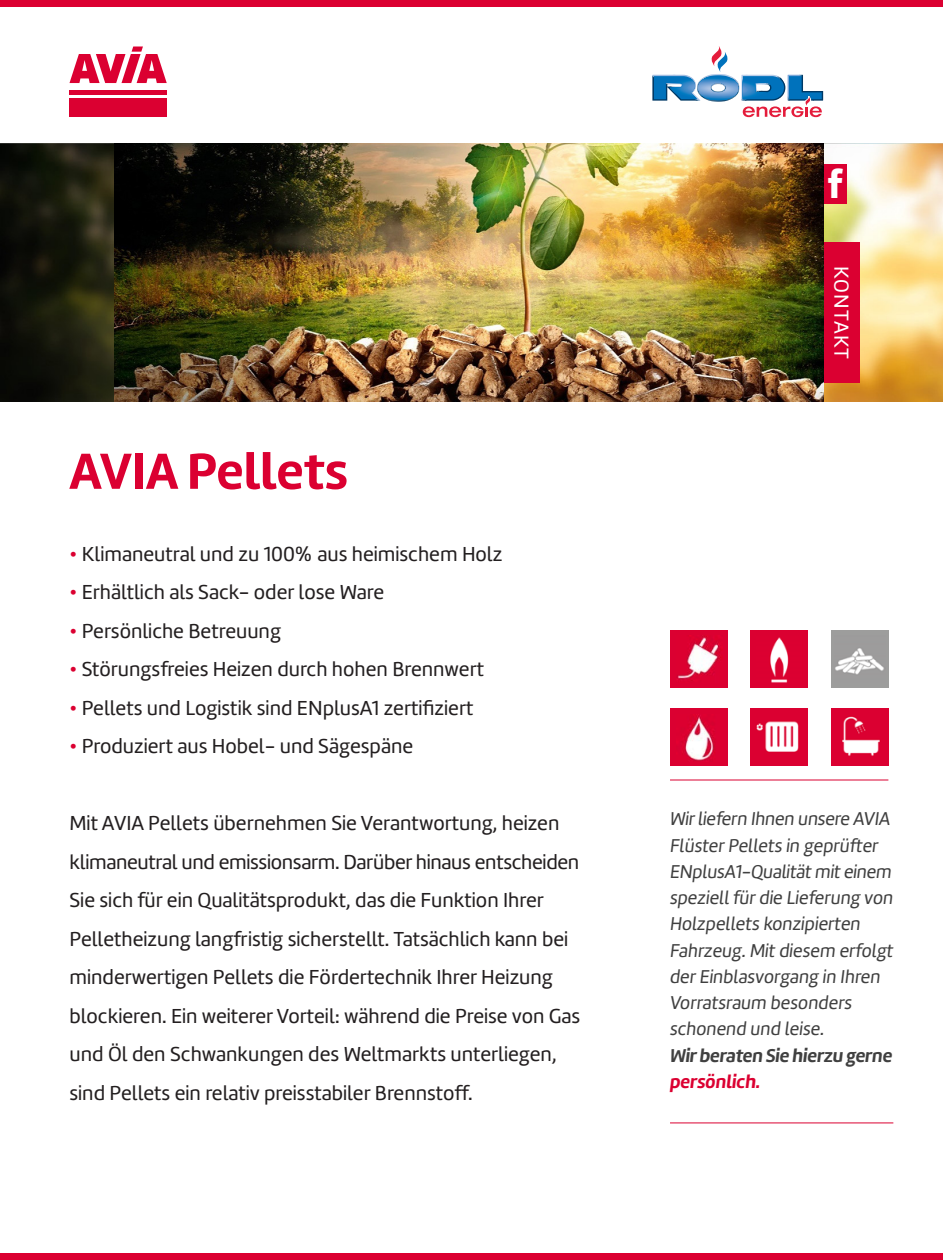
<style>
.page{position:relative;width:943px;height:1260px;background:#fff}
.page>*{position:absolute;margin:0;border:0;box-sizing:border-box;transform-origin:0 0}
.t1{font:700 52.5px "Marine";color:#db0031}
.t2{font:700 42px "Klavika";color:#fff}
.t3{font:21px/38.5px "Marine";color:#231f20}
.t4{font:21px "Marine";letter-spacing:.05em;color:#fff}
.t5{font:19.25px/26.2px "Marine Regular Oblicua";color:#404040}
.s1{color:#db0031}
.s2{font-family:"Marine Bold Oblicua"}
.s3{font-family:"Marine Bold Oblicua";color:#db0031}
</style>
<div class="page">
<div style="left:0;top:0;width:943px;height:7px;background:#db0031"></div>
<div style="left:0;top:1253px;width:943px;height:7px;background:#db0031"></div>
<svg style="left:69px;top:47px;width:98px;height:36px"></svg>
<div style="left:70px;top:90px;width:97px;height:5px;background:#db0031"></div>
<div style="left:69px;top:99px;width:98px;height:18px;background:#db0031"></div>
<svg style="left:652px;top:46px;width:171px;height:71px"></svg>
<img style="left:0;top:144px;width:943px;height:258px">
<img style="left:114px;top:144px;width:709px;height:258px">
<hr style="left:670px;top:1122px;width:223px;height:1px;background:#db0031">
<div style="left:830px;top:630px;width:58px;height:58px;background:#9d9d9c"></div>
<img style="left:835px;top:648px;width:49px;height:27px">
<hr style="left:670px;top:780px;width:218px;height:1px;background:#db0031">
<div style="left:670px;top:708px;width:57px;height:58px;background:#db0031"></div>
<img style="left:685px;top:715px;width:30px;height:46px">
<div style="left:750px;top:708px;width:58px;height:58px;background:#db0031"></div>
<img style="left:756px;top:721px;width:43px;height:31px">
<div style="left:830px;top:708px;width:58px;height:58px;background:#db0031"></div>
<img style="left:842px;top:716px;width:38px;height:40px">
<div style="left:670px;top:630px;width:57px;height:58px;background:#db0031"></div>
<img style="left:677px;top:636px;width:44px;height:45px">
<div style="left:750px;top:630px;width:58px;height:58px;background:#db0031"></div>
<img style="left:770px;top:637px;width:19px;height:46px">
<div style="left:823px;top:164px;width:23px;height:39px;background:#db0031"></div>
<div style="left:823px;top:242px;width:36px;height:140px;background:#db0031"></div>
<h2 class="t2" style="left:827px;top:154px;width:17px">f</h2>
<p class="t1" style="left:69px;top:437px;width:280px">AVIA Pellets</p>
<p class="t3" style="left:69px;top:534px;width:434px"><span class="s1">•</span> Klimaneutral und zu 100% aus heimischem Holz</p>
<p class="t3" style="left:69px;top:573px;width:316px"><span class="s1">•</span> Erhältlich als Sack- oder lose Ware</p>
<p class="t3" style="left:69px;top:611px;width:213px"><span class="s1">•</span> Persönliche Betreuung</p>
<p class="t3" style="left:69px;top:650px;width:416px"><span class="s1">•</span> Störungsfreies Heizen durch hohen Brennwert</p>
<p class="t3" style="left:69px;top:688px;width:405px"><span class="s1">•</span> Pellets und Logistik sind ENplusA1 zertifiziert</p>
<p class="t3" style="left:69px;top:727px;width:345px"><span class="s1">•</span> Produziert aus Hobel- und Sägespäne</p>
<p class="t4" style="left:854px;top:266px;width:95px;rotate:90deg">KONTAKT</p>
<p class="t3" style="left:69px;top:804px;width:512px">Mit AVIA Pellets übernehmen Sie Verantwortung, heizen klimaneutral und emissionsarm. Darüber hinaus entscheiden Sie sich für ein Qualitätsprodukt, das die Funktion Ihrer Pelletheizung langfristig sicherstellt. Tatsächlich kann bei minderwertigen Pellets die Fördertechnik Ihrer Heizung blockieren. Ein weiterer Vorteil: während die Preise von Gas und Öl den Schwankungen des Weltmarkts unterliegen, sind Pellets ein relativ preisstabiler Brennstoff.</p>
<p class="t5" style="left:670px;top:806px;width:225px">Wir liefern Ihnen unsere AVIA<br>Flüster Pellets in geprüfter<br>ENplusA1-Qualität mit einem speziell für die Lieferung von<br>Holzpellets konzipierten<br>Fahrzeug. Mit diesem erfolgt der Einblasvorgang in Ihren<br>Vorratsraum besonders schonend und leise.<br><span class="s2">Wir beraten Sie hierzu gerne </span><span class="s3">persönlich.</span></p>
</div>
